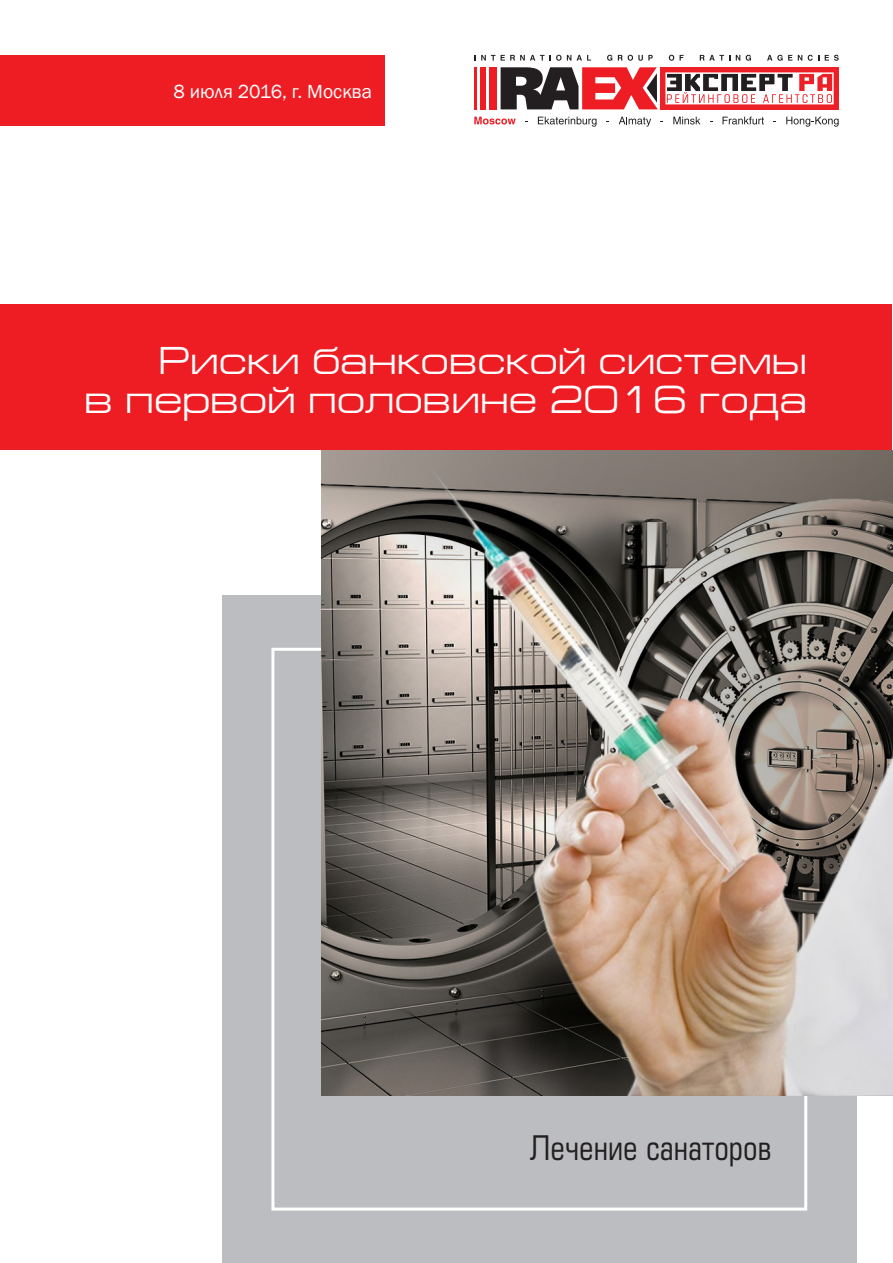
<style>
.page{position:relative;width:893px;height:1263px;background:#fff}
.page>*{position:absolute;margin:0;border:0;box-sizing:border-box;transform-origin:0 0}
.t1{font:39px/39px "Europe Ext";color:#fff;text-align:right}
.t2{font:33px "Europe Cond";color:#231f20}
.t3{font:19.5px "Franklin Gothic";color:#fff}
</style>
<div class="page">
<div style="left:1px;top:55px;width:384px;height:71px;background:#ee1d23"></div>
<div style="left:1px;top:305px;width:891px;height:145px;background:#ee1d23"></div>
<div style="left:222px;top:595px;width:635px;height:668px;background:#bcbdc0"></div>
<div style="left:271px;top:648px;width:536px;height:562px;background:#bcbdc0;border:3px solid #fff"></div>
<img style="left:321px;top:450px;width:571px;height:645px">
<div style="left:489px;top:67px;width:8px;height:42px;background:#ee1d23"></div>
<div style="left:480px;top:67px;width:5px;height:42px;background:#ee1d23"></div>
<hr style="left:474px;top:67px;width:3px;height:42px;background:#ee1d23">
<svg style="left:501px;top:67px;width:157px;height:42px"></svg>
<div style="left:660px;top:67px;width:179px;height:43px;background:#ec2026"></div>
<svg style="left:665px;top:72px;width:169px;height:32px;background:#c8a9aa"></svg>
<svg style="left:475px;top:55px;width:20px;height:6px"></svg>
<svg style="left:501px;top:55px;width:70px;height:6px"></svg>
<svg style="left:577px;top:55px;width:14px;height:6px"></svg>
<svg style="left:607px;top:55px;width:5px;height:6px"></svg>
<svg style="left:618px;top:55px;width:35px;height:6px"></svg>
<svg style="left:669px;top:55px;width:5px;height:6px"></svg>
<svg style="left:680px;top:55px;width:4px;height:6px"></svg>
<svg style="left:700px;top:55px;width:30px;height:6px"></svg>
<svg style="left:736px;top:55px;width:4px;height:6px"></svg>
<svg style="left:746px;top:55px;width:5px;height:6px"></svg>
<svg style="left:767px;top:55px;width:25px;height:6px"></svg>
<svg style="left:798px;top:55px;width:4px;height:6px"></svg>
<svg style="left:808px;top:55px;width:11px;height:6px"></svg>
<svg style="left:825px;top:55px;width:14px;height:6px"></svg>
<svg style="left:474px;top:117px;width:42px;height:7px"></svg>
<svg style="left:538px;top:117px;width:58px;height:10px"></svg>
<svg style="left:619px;top:117px;width:32px;height:10px"></svg>
<svg style="left:673px;top:117px;width:27px;height:7px"></svg>
<svg style="left:722px;top:117px;width:42px;height:7px"></svg>
<svg style="left:786px;top:117px;width:53px;height:10px"></svg>
<p class="t3" style="left:173px;top:79px;width:200px">8 июля 2016, г. Москва</p>
<p class="t1" style="left:84px;top:341px;width:725px">Риски банковской системы<br>в первой половине 2016 года</p>
<p class="t2" style="left:530px;top:1127px;width:243px">Лечение санаторов</p>
</div>
